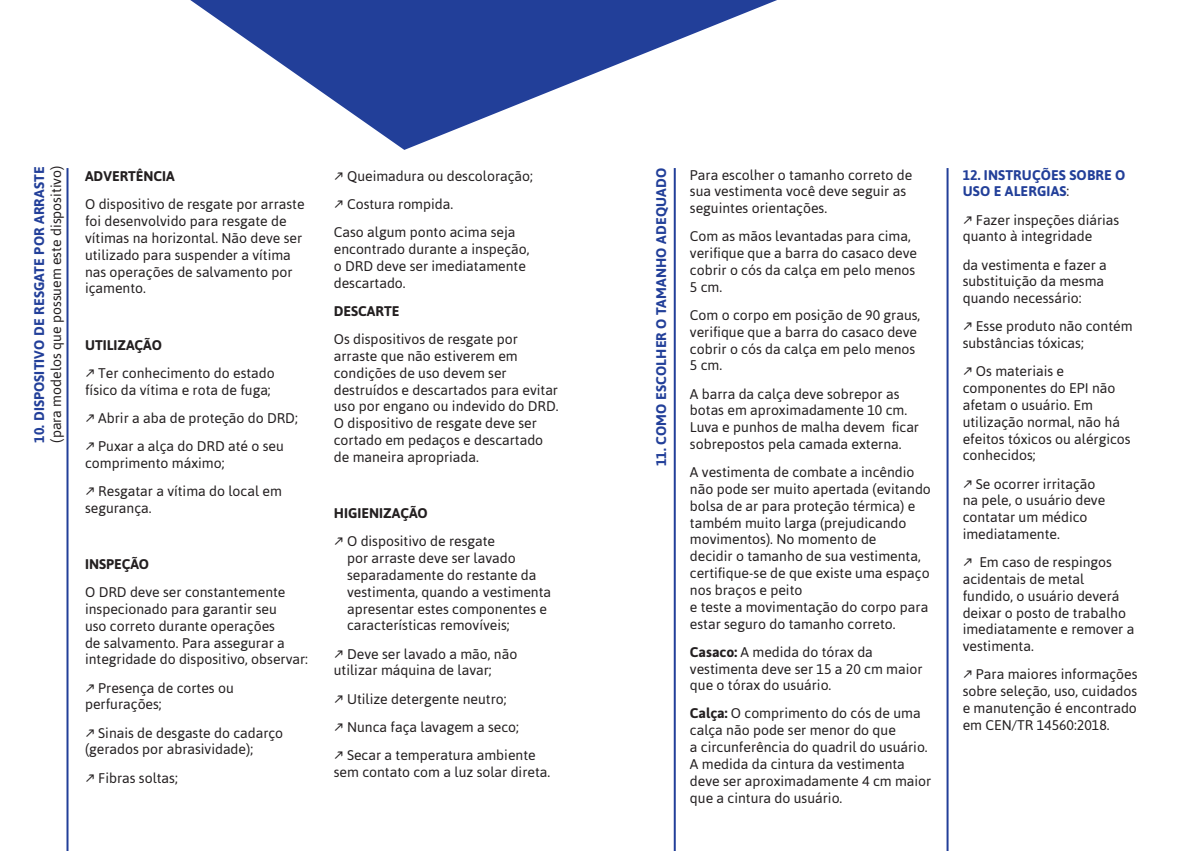
<style>
.page{position:relative;width:1191px;height:851px;background:#fff}
.page>*{position:absolute;margin:0;border:0;box-sizing:border-box;transform-origin:0 0}
.t1{font:14px/16.8px "Asap";color:#231f20}
.t2{font:700 14px/16.8px "Asap";letter-spacing:.01em;color:#223f99}
.t3{font:700 14px "Asap";color:#231f20}
.s1{font-weight:700}
.s2{font-weight:400;color:#231f20}
</style>
<div class="page">
<hr style="left:66px;top:168px;width:2px;height:682px;background:#223f99">
<svg style="left:190px;top:0;width:587px;height:150px"></svg>
<hr style="left:674px;top:168px;width:2px;height:682px;background:#223f99">
<hr style="left:946px;top:168px;width:2px;height:682px;background:#223f99">
<p class="t2" style="left:30px;top:442px;width:277px;rotate:-90deg">10. DISPOSITIVO DE RESGATE POR ARRASTE</p>
<p class="t1" style="left:48px;top:442px;width:278px;rotate:-90deg">(para modelos que possuem este dispositivo)</p>
<p class="t2" style="left:652px;top:466px;width:299px;rotate:-90deg">11. COMO ESCOLHER O TAMANHO ADEQUADO</p>
<p class="t1" style="left:690px;top:166px;width:224px">Para escolher o tamanho correto de sua vestimenta você deve seguir as seguintes orientações.</p>
<p class="t3" style="left:85px;top:166px;width:91px">ADVERTÊNCIA</p>
<p class="t1" style="left:85px;top:196px;width:221px">O dispositivo de resgate por arraste foi desenvolvido para resgate de vítimas na horizontal. Não deve ser utilizado para suspender a vítima nas operações de salvamento por içamento.</p>
<p class="t1" style="left:347px;top:168px;width:187px">Queimadura ou descoloração;</p>
<p class="t1" style="left:347px;top:196px;width:108px">Costura rompida.</p>
<p class="t1" style="left:334px;top:224px;width:183px">Caso algum ponto acima seja</p>
<p class="t1" style="left:334px;top:241px;width:197px">encontrado durante a inspeção, o DRD deve ser imediatamente descartado.</p>
<p class="t3" style="left:334px;top:301px;width:67px">DESCARTE</p>
<p class="t1" style="left:334px;top:331px;width:226px">Os dispositivos de resgate por arraste que não estiverem em condições de uso devem ser destruídos e descartados para evitar uso por engano ou indevido do DRD.<br>O dispositivo de resgate deve ser cortado em pedaços e descartado de maneira apropriada.</p>
<p class="t1" style="left:690px;top:228px;width:229px">Com as mãos levantadas para cima, verifique que a barra do casaco deve cobrir o cós da calça em pelo menos<br>5 cm.</p>
<p class="t1" style="left:690px;top:306px;width:232px">Com o corpo em posição de 90 graus, verifique que a barra do casaco deve cobrir o cós da calça em pelo menos<br>5 cm.</p>
<p class="t1" style="left:690px;top:385px;width:231px">A barra da calça deve sobrepor as botas em aproximadamente 10 cm.<br>Luva e punhos de malha devem ficar sobrepostos pela camada externa.</p>
<p class="t1" style="left:690px;top:463px;width:242px">A vestimenta de combate a incêndio não pode ser muito apertada (evitando bolsa de ar para proteção térmica) e também muito larga (prejudicando movimentos). No momento de<br>decidir o tamanho de sua vestimenta, certifique-se de que existe uma espaço nos braços e peito<br>e teste a movimentação do corpo para estar seguro do tamanho correto.</p>
<p class="t1" style="left:690px;top:643px;width:234px"><span class="s1">Casaco:</span> A medida do tórax da vestimenta deve ser 15 a 20 cm maior que o tórax do usuário.</p>
<p class="t1" style="left:690px;top:705px;width:243px"><span class="s1">Calça:</span> O comprimento do cós de uma calça não pode ser menor do que<br>a circunferência do quadril do usuário.<br>A medida da cintura da vestimenta deve ser aproximadamente 4 cm maior que a cintura do usuário.</p>
<p class="t3" style="left:85px;top:335px;width:79px">UTILIZAÇÃO</p>
<p class="t1" style="left:85px;top:364px;width:191px;text-align:right">Ter conhecimento do estado físico da vítima e rota de fuga;</p>
<p class="t1" style="left:98px;top:403px;width:201px;line-height:28.2px">Abrir a aba de proteção do DRD;<br>Puxar a alça do DRD até o seu</p>
<p class="t1" style="left:98px;top:448px;width:185px;line-height:28.2px;text-indent:-13px">comprimento máximo;<br>Resgatar a vítima do local em</p>
<p class="t1" style="left:85px;top:499px;width:68px">segurança.</p>
<p class="t3" style="left:334px;top:503px;width:95px">HIGIENIZAÇÃO</p>
<p class="t1" style="left:347px;top:533px;width:206px">O dispositivo de resgate<br>por arraste deve ser lavado separadamente do restante da vestimenta, quando a vestimenta apresentar estes componentes e características removíveis;</p>
<p class="t1" style="left:334px;top:645px;width:185px;text-indent:13px">Deve ser lavado a mão, não utilizar máquina de lavar;</p>
<p class="t1" style="left:347px;top:684px;width:190px;line-height:28.2px">Utilize detergente neutro;<br>Nunca faça lavagem a seco;<br>Secar a temperatura ambiente</p>
<p class="t1" style="left:334px;top:763px;width:218px">sem contato com a luz solar direta.</p>
<p class="t3" style="left:85px;top:554px;width:66px">INSPEÇÃO</p>
<p class="t1" style="left:85px;top:583px;width:224px">O DRD deve ser constantemente inspecionado para garantir seu<br>uso correto durante operações<br>de salvamento. Para assegurar a integridade do dispositivo, observar:</p>
<p class="t1" style="left:85px;top:679px;width:150px;text-indent:13px">Presença de cortes ou perfurações;</p>
<p class="t1" style="left:85px;top:724px;width:200px;text-indent:13px">Sinais de desgaste do cadarço (gerados por abrasividade);</p>
<p class="t1" style="left:98px;top:769px;width:81px">Fibras soltas;</p>
<p class="t2" style="left:962px;top:166px;width:164px">12. INSTRUÇÕES SOBRE O<br>USO E ALERGIAS<span class="s2">:</span></p>
<p class="t1" style="left:962px;top:211px;width:158px;text-indent:13px">Fazer inspeções diárias quanto à integridade</p>
<p class="t1" style="left:962px;top:256px;width:146px">da vestimenta e fazer a substituição da mesma quando necessário:</p>
<p class="t1" style="left:962px;top:318px;width:171px;text-indent:13px">Esse produto não contém substâncias tóxicas;</p>
<p class="t1" style="left:962px;top:363px;width:169px;text-indent:13px">Os materiais e componentes do EPI não afetam o usuário. Em utilização normal, não há efeitos tóxicos ou alérgicos conhecidos;</p>
<p class="t1" style="left:962px;top:475px;width:144px;text-indent:13px">Se ocorrer irritação na pele, o usuário deve contatar um médico imediatamente.</p>
<p class="t1" style="left:962px;top:553px;width:173px;text-indent:17px">Em caso de respingos acidentais de metal fundido, o usuário deverá deixar o posto de trabalho imediatamente e remover a vestimenta.</p>
<p class="t1" style="left:962px;top:665px;width:176px;text-align:justify;text-indent:13px">Para maiores informações sobre seleção, uso, cuidados e manutenção é encontrado em CEN/TR 14560:2018.</p>
</div>
